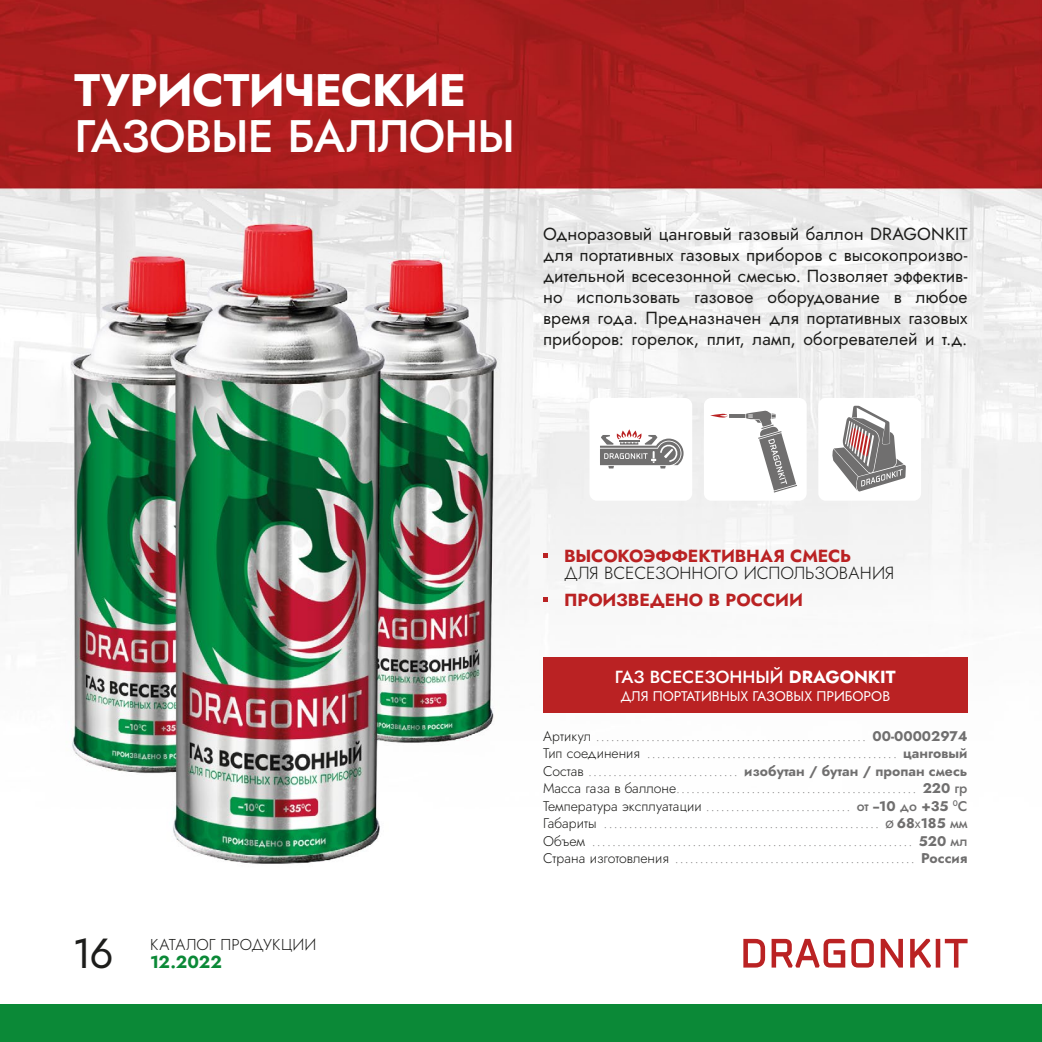
<style>
.page{position:relative;width:1042px;height:1042px;background:#fff}
.page>*{position:absolute;margin:0;border:0;box-sizing:border-box;transform-origin:0 0}
.t1{font:500 45.5px "Jost";letter-spacing:-.02em;color:#fff}
.t2{font:700 45.5px "Jost";letter-spacing:-.02em;color:#fff}
.t3{font:42px "Jost";color:#1d1d1b}
.t4{font:17.5px/21px "Jost";letter-spacing:.01em;color:#1d1d1b;text-align:justify}
.t5{font:700 17.5px "Jost";letter-spacing:-.005em;color:#ba2223}
.t6{font:300 17.5px "Jost";letter-spacing:-.005em;color:#1d1d1b}
.t7{font:500 17.5px "Jost";color:#fff}
.t8{font:700 17.5px "Jost";letter-spacing:-.005em;color:#0b8937}
.t9{font:300 15.75px "Jost";color:#1d1d1b}
.t10{font:300 14px/17.5px "Jost";color:#706f6f}
.t11{font:14px "Jost";color:#fff}
.s1{font-weight:700}
.s2{color:#1d1d1b}
.s3{font-weight:500}
.s4{font-weight:500;font-size:10.5px}
.s5{font-weight:400}
</style>
<div class="page">
<img style="left:0;top:0;width:1042px;height:1005px">
<div style="left:0;top:1005px;width:1042px;height:37px;background:#0b8937"></div>
<svg style="left:743px;top:939px;width:224px;height:28px"></svg>
<div style="left:543px;top:658px;width:424px;height:55px;background:#ba2223"></div>
<div style="left:589px;top:398px;width:103px;height:103px;background:#fff;border-radius:7px"></div>
<div style="left:818px;top:398px;width:103px;height:103px;background:#fff;border-radius:7px"></div>
<div style="left:704px;top:398px;width:102px;height:103px;background:#fff;border-radius:7px"></div>
<svg style="left:600px;top:429px;width:83px;height:39px"></svg>
<svg style="left:832px;top:406px;width:74px;height:86px"></svg>
<hr style="left:729px;top:414px;width:16px;height:4px;background:#706f6f">
<svg style="left:710px;top:414px;width:17px;height:4px"></svg>
<svg style="left:746px;top:411px;width:51px;height:81px"></svg>
<svg style="left:543px;top:553px;width:5px;height:5px"></svg>
<svg style="left:543px;top:596px;width:5px;height:5px"></svg>
<h1 class="t2" style="left:74px;top:59px;width:393px">ТУРИСТИЧЕСКИЕ</h1>
<h1 class="t1" style="left:74px;top:105px;width:442px">ГАЗОВЫЕ БАЛЛОНЫ</h1>
<p class="t4" style="left:543px;top:223px;width:426px">Одноразовый цанговый газовый баллон DRAGONKIT для портативных газовых приборов с высокопроизво&shy;дительной всесезонной смесью. Позволяет эффектив&shy;но использовать газовое оборудование в любое время года. Предназначен для портативных газовых приборов: горелок, плит, ламп, обогревателей и т.д.</p>
<h2 class="t3" style="left:72px;top:924px;width:43px">16</h2>
<p class="t9" style="left:150px;top:934px;width:168px">КАТАЛОГ ПРОДУКЦИИ</p>
<p class="t8" style="left:150px;top:949px;width:74px">12.2022</p>
<p class="t5" style="left:564px;top:544px;width:289px">ВЫСОКОЭФФЕКТИВНАЯ СМЕСЬ</p>
<p class="t6" style="left:564px;top:561px;width:332px">ДЛЯ ВСЕСЕЗОННОГО ИСПОЛЬЗОВАНИЯ</p>
<p class="t5" style="left:564px;top:587px;width:240px">ПРОИЗВЕДЕНО В РОССИИ</p>
<p class="t7" style="left:615px;top:665px;width:282px">ГАЗ ВСЕСЕЗОННЫЙ <span class="s1">DRAGONKIT</span></p>
<p class="t11" style="left:620px;top:686px;width:271px">ДЛЯ ПОРТАТИВНЫХ ГАЗОВЫХ ПРИБОРОВ</p>
<p class="t10" style="left:543px;top:727px;width:426px"><span class="s2">Артикул</span> ...................................................... <span class="s1">00-00002974<br></span><span class="s2">Тип соединения<br>Состав</span> .............................. <span class="s1">изобутан / бутан / пропан смесь </span><span class="s2">Масса газа в баллоне<br>Температура эксплуатации</span> ............................. <span class="s3">от</span> <span class="s1">-10</span> <span class="s3">до</span> <span class="s1">+35</span> <sup>0</sup><span class="s3">С </span><span class="s2">Габариты<br>Объем<br>Страна изготовления</span> ................................................ <span class="s1">Россия</span></p>
<p class="t10" style="left:647px;top:745px;width:322px">.................................................. <span class="s1">цанговый</span></p>
<p class="t10" style="left:646px;top:780px;width:323px">...................................................... <span class="s1">220</span> <span class="s3">гр</span></p>
<p class="t10" style="left:592px;top:815px;width:377px;text-align:right">....................................................... <span class="s4">Ø</span> <span class="s1">68</span><span class="s5">x</span><span class="s1">185</span> <span class="s3">мм </span>................................................................ <span class="s1">520</span> <span class="s3">мл</span></p>
</div>
